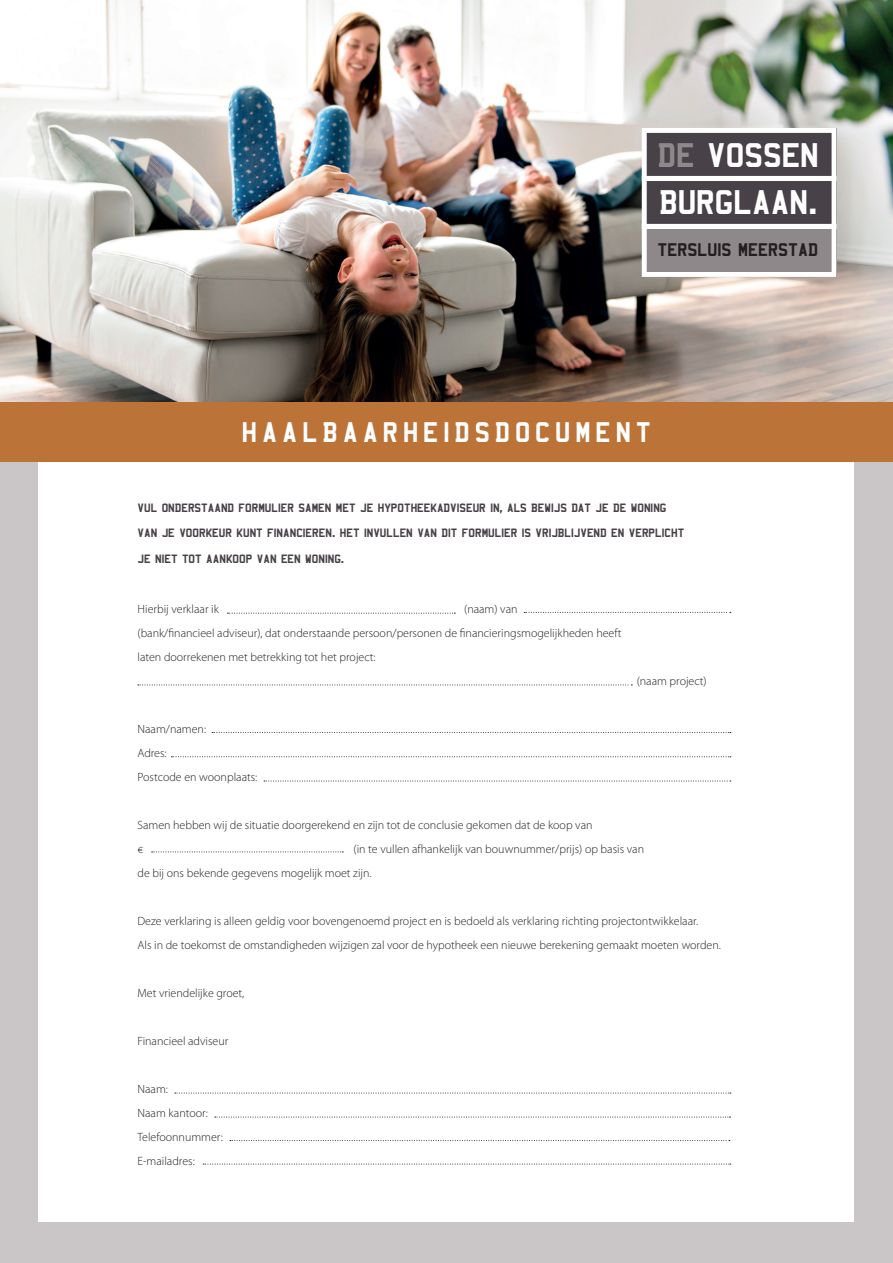
<style>
.page{position:relative;width:893px;height:1263px;background:#fff}
.page>*{position:absolute;margin:0;border:0;box-sizing:border-box;transform-origin:0 0}
.t1{font:38.1px/47.4px "Mandatory";color:#fff}
.t2{font:24.9px "Mandatory";letter-spacing:.2em;color:#fff}
.t3{font:20.4px "Mandatory";color:#231f20}
.t4{font:13.5px/25.5px "Mandatory";color:#484248}
.t5{font:300 12px/24px "Myriad Pro";color:#231f20}
.s1{color:#8f888b}
</style>
<div class="page">
<div style="left:0;top:417px;width:893px;height:846px;background:#cac6c8"></div>
<img style="left:0;top:0;width:893px;height:402px">
<div style="left:39px;top:410px;width:815px;height:812px;background:#fff"></div>
<svg style="left:524px;top:612px;width:207px;height:1px"></svg>
<svg style="left:138px;top:685px;width:494px;height:1px"></svg>
<svg style="left:152px;top:851px;width:191px;height:1px"></svg>
<svg style="left:227px;top:613px;width:228px;height:1px"></svg>
<svg style="left:212px;top:732px;width:519px;height:1px"></svg>
<svg style="left:171px;top:756px;width:560px;height:1px"></svg>
<svg style="left:264px;top:781px;width:467px;height:1px"></svg>
<svg style="left:175px;top:1093px;width:556px;height:1px"></svg>
<svg style="left:215px;top:1117px;width:515px;height:1px"></svg>
<svg style="left:230px;top:1140px;width:500px;height:1px"></svg>
<svg style="left:203px;top:1164px;width:528px;height:1px"></svg>
<div style="left:0;top:402px;width:893px;height:60px;background:#bc7338"></div>
<div style="left:643px;top:128px;width:193px;height:148px;background:#484248"></div>
<div style="left:646px;top:228px;width:188px;height:45px;background:#8f888b"></div>
<div style="left:642px;top:176px;width:194px;height:53px;border:5px solid #fff"></div>
<div style="left:642px;top:224px;width:194px;height:53px;border:5px solid #fff"></div>
<div style="left:642px;top:128px;width:194px;height:53px;border:5px solid #fff"></div>
<h1 class="t1" style="left:657px;top:126px;width:163px"><span class="s1">de</span> vossen burglaan.</h1>
<h3 class="t3" style="left:658px;top:234px;width:162px">tersluis meerstad</h3>
<h2 class="t2" style="left:242px;top:416px;width:410px">HAALBAARHEIDSDOCUMENT</h2>
<p class="t4" style="left:137px;top:493px;width:548px">vul onderstaand formulier samen met je hypotheekadviseur in, als bewijs dat je de woning van je voorkeur kunt financieren. het invullen van dit formulier is vrijblijvend en verplicht je niet tot aankoop van een woning.</p>
<p class="t5" style="left:137px;top:597px;width:83px">Hierbij verklaar ik</p>
<p class="t5" style="left:137px;top:597px;width:485px;text-indent:327px">(naam) van<br>(bank/financieel adviseur), dat onderstaande persoon/personen de financieringsmogelijkheden heeft laten doorrekenen met betrekking tot het project:</p>
<p class="t5" style="left:637px;top:669px;width:72px">(naam project)</p>
<p class="t5" style="left:137px;top:717px;width:121px">Naam/namen:<br>Adres:<br>Postcode en woonplaats:</p>
<p class="t5" style="left:137px;top:813px;width:457px">Samen hebben wij de situatie doorgerekend en zijn tot de conclusie gekomen dat de koop van €</p>
<p class="t5" style="left:137px;top:837px;width:508px;text-indent:216px">(in te vullen afhankelijk van bouwnummer/prijs) op basis van de bij ons bekende gegevens mogelijk moet zijn.</p>
<p class="t5" style="left:137px;top:909px;width:585px">Deze verklaring is alleen geldig voor bovengenoemd project en is bedoeld als verklaring richting projectontwikkelaar.<br>Als in de toekomst de omstandigheden wijzigen zal voor de hypotheek een nieuwe berekening gemaakt moeten worden.</p>
<p class="t5" style="left:137px;top:981px;width:108px">Met vriendelijke groet,</p>
<p class="t5" style="left:137px;top:1029px;width:92px">Financieel adviseur</p>
<p class="t5" style="left:137px;top:1077px;width:87px">Naam:<br>Naam kantoor:<br>Telefoonnummer:<br>E-mailadres:</p>
</div>
